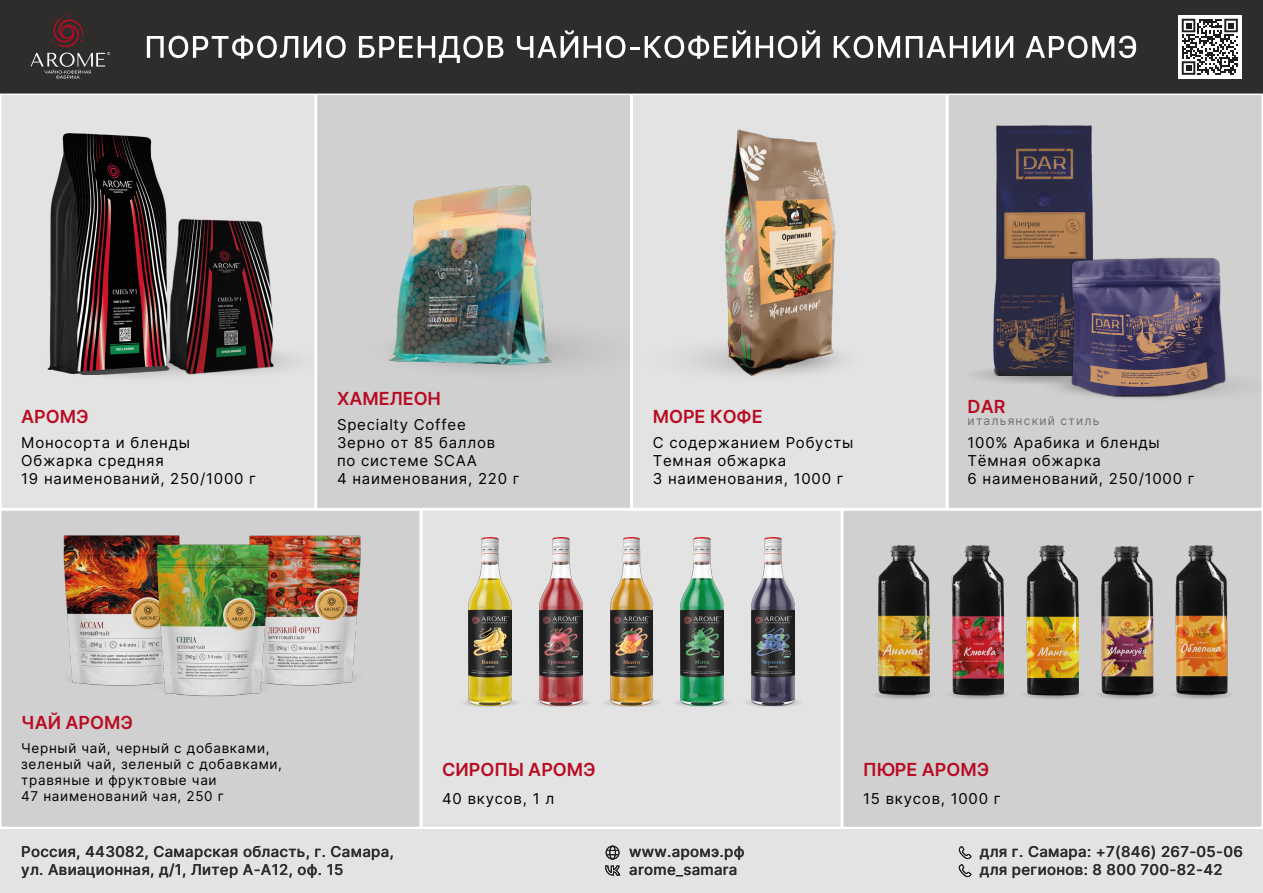
<style>
.page{position:relative;width:1263px;height:893px;background:#fff}
.page>*{position:absolute;margin:0;border:0;box-sizing:border-box;transform-origin:0 0}
.t1{font:600 18px "Inter";color:#b80c23}
.t2{font:15px/18px "Inter";letter-spacing:.05em;color:#000}
.t3{font:500 15px/18px "Inter";letter-spacing:.02em;color:#2e2d2c}
.t4{font:13.5px/16.2px "Inter";letter-spacing:.05em;color:#000}
.t5{font:12px "Inter";letter-spacing:.1em;color:#706f6f}
</style>
<div class="page">
<div style="left:0;top:0;width:1263px;height:94px;background:#2e2d2c"></div>
<div style="left:1px;top:95px;width:313px;height:413px;background:#e3e3e3"></div>
<div style="left:317px;top:95px;width:313px;height:413px;background:#d0d0d0"></div>
<div style="left:360px;top:317px;width:329px;height:67px;background:linear-gradient(to bottom,#cdcdcd,#cbcbcb);border-radius:50%"></div>
<img style="left:389px;top:186px;width:162px;height:178px">
<div style="left:631px;top:95px;width:315px;height:413px;background:#e3e3e3"></div>
<div style="left:948px;top:95px;width:314px;height:413px;background:#d0d0d0"></div>
<div style="left:422px;top:511px;width:419px;height:316px;background:#e3e3e3"></div>
<svg style="left:459px;top:697px;width:62px;height:10px"></svg>
<img style="left:469px;top:537px;width:42px;height:168px">
<svg style="left:530px;top:697px;width:62px;height:10px"></svg>
<img style="left:540px;top:537px;width:42px;height:168px">
<svg style="left:600px;top:697px;width:63px;height:10px"></svg>
<img style="left:610px;top:537px;width:43px;height:168px">
<svg style="left:671px;top:697px;width:62px;height:10px"></svg>
<img style="left:681px;top:537px;width:42px;height:168px">
<svg style="left:742px;top:697px;width:62px;height:10px"></svg>
<img style="left:752px;top:537px;width:42px;height:168px">
<svg style="left:960px;top:364px;width:167px;height:21px"></svg>
<img style="left:989px;top:119px;width:109px;height:257px">
<svg style="left:1029px;top:367px;width:233px;height:37px"></svg>
<img style="left:1040px;top:213px;width:217px;height:217px">
<div style="left:843px;top:511px;width:419px;height:316px;background:#d0d0d0"></div>
<div style="left:1px;top:511px;width:419px;height:316px;background:#d0d0d0"></div>
<div style="left:632px;top:334px;width:231px;height:49px;background:#e1e0e1;border-radius:50%"></div>
<img style="left:719px;top:128px;width:123px;height:250px">
<div style="left:40px;top:337px;width:234px;height:47px;background:#e1e1e1;border-radius:50%"></div>
<svg style="left:149px;top:342px;width:165px;height:37px"></svg>
<img style="left:41px;top:129px;width:134px;height:246px">
<img style="left:166px;top:216px;width:111px;height:159px">
<img style="left:52px;top:535px;width:146px;height:151px">
<img style="left:237px;top:535px;width:135px;height:150px">
<img style="left:141px;top:544px;width:140px;height:152px">
<img style="left:1026px;top:545px;width:52px;height:146px">
<svg style="left:1019px;top:689px;width:66px;height:10px"></svg>
<img style="left:952px;top:545px;width:52px;height:146px">
<svg style="left:945px;top:689px;width:66px;height:10px"></svg>
<img style="left:878px;top:545px;width:52px;height:146px">
<svg style="left:870px;top:689px;width:66px;height:10px"></svg>
<img style="left:1101px;top:545px;width:52px;height:146px">
<svg style="left:1094px;top:689px;width:66px;height:10px"></svg>
<img style="left:1175px;top:545px;width:53px;height:146px">
<svg style="left:1168px;top:689px;width:67px;height:10px"></svg>
<div style="left:0;top:829px;width:1263px;height:64px;background:#e3e3e3"></div>
<svg style="left:605px;top:865px;width:15px;height:11px"></svg>
<div style="left:606px;top:846px;width:13px;height:13px;border:1px solid #1d1d1b;border-radius:50%"></div>
<div style="left:609px;top:846px;width:7px;height:13px;border:1px solid #1d1d1b;border-radius:50%"></div>
<svg style="left:606px;top:850px;width:13px;height:5px"></svg>
<svg style="left:959px;top:846px;width:13px;height:32px"></svg>
<svg style="left:31px;top:15px;width:79px;height:64px"></svg>
<svg style="left:147px;top:36px;width:151px;height:23px"></svg>
<svg style="left:304px;top:36px;width:42px;height:22px"></svg>
<svg style="left:359px;top:36px;width:144px;height:27px"></svg>
<svg style="left:517px;top:30px;width:61px;height:28px"></svg>
<svg style="left:584px;top:36px;width:55px;height:22px"></svg>
<svg style="left:645px;top:30px;width:105px;height:29px"></svg>
<svg style="left:756px;top:30px;width:64px;height:28px"></svg>
<svg style="left:834px;top:36px;width:66px;height:22px"></svg>
<svg style="left:906px;top:36px;width:61px;height:22px"></svg>
<svg style="left:973px;top:36px;width:17px;height:22px"></svg>
<svg style="left:996px;top:36px;width:17px;height:22px"></svg>
<svg style="left:1025px;top:36px;width:111px;height:22px"></svg>
<div style="left:1178px;top:15px;width:64px;height:64px;background:#fff"></div>
<svg style="left:1182px;top:19px;width:56px;height:56px"></svg>
<p class="t1" style="left:21px;top:403px;width:69px">АРОМЭ</p>
<p class="t2" style="left:21px;top:433px;width:236px">Моносорта и бленды<br>Обжарка средняя<br>19 наименований, 250/1000 г</p>
<p class="t1" style="left:337px;top:385px;width:106px">ХАМЕЛЕОН</p>
<p class="t2" style="left:337px;top:415px;width:184px">Specialty Coffee<br>Зерно от 85 баллов<br>по системе SCAA<br>4 наименования, 220 г</p>
<p class="t1" style="left:653px;top:403px;width:111px">МОРЕ КОФЕ</p>
<p class="t2" style="left:653px;top:433px;width:202px">С содержанием Робусты<br>Темная обжарка<br>3 наименования, 1000 г</p>
<p class="t1" style="left:968px;top:393px;width:39px">DAR</p>
<p class="t5" style="left:968px;top:412px;width:133px">итальянский стиль</p>
<p class="t2" style="left:967px;top:433px;width:229px">100% Арабика и бленды<br>Тёмная обжарка<br>6 наименований, 250/1000 г</p>
<p class="t1" style="left:21px;top:709px;width:113px">ЧАЙ АРОМЭ</p>
<p class="t4" style="left:21px;top:739px;width:262px">Черный чай, черный с добавками, зеленый чай, зеленый с добавками, травяные и фруктовые чаи<br>47 наименований чая, 250 г</p>
<p class="t1" style="left:442px;top:757px;width:155px">СИРОПЫ АРОМЭ</p>
<p class="t2" style="left:442px;top:789px;width:113px">40 вкусов, 1 л</p>
<p class="t1" style="left:863px;top:757px;width:127px">ПЮРЕ АРОМЭ</p>
<p class="t2" style="left:863px;top:789px;width:139px">15 вкусов, 1000 г</p>
<p class="t3" style="left:21px;top:842px;width:374px">Россия, 443082, Самарская область, г. Самара, ул. Авиационная, д/1, Литер А-А12, оф. 15</p>
<p class="t3" style="left:629px;top:842px;width:117px">www.аромэ.рф</p>
<p class="t3" style="left:980px;top:842px;width:265px">для г. Самара: +7(846) 267-05-06</p>
<p class="t3" style="left:629px;top:860px;width:110px">arome_samara</p>
<p class="t3" style="left:980px;top:860px;width:244px">для регионов: 8 800 700-82-42</p>
</div>
